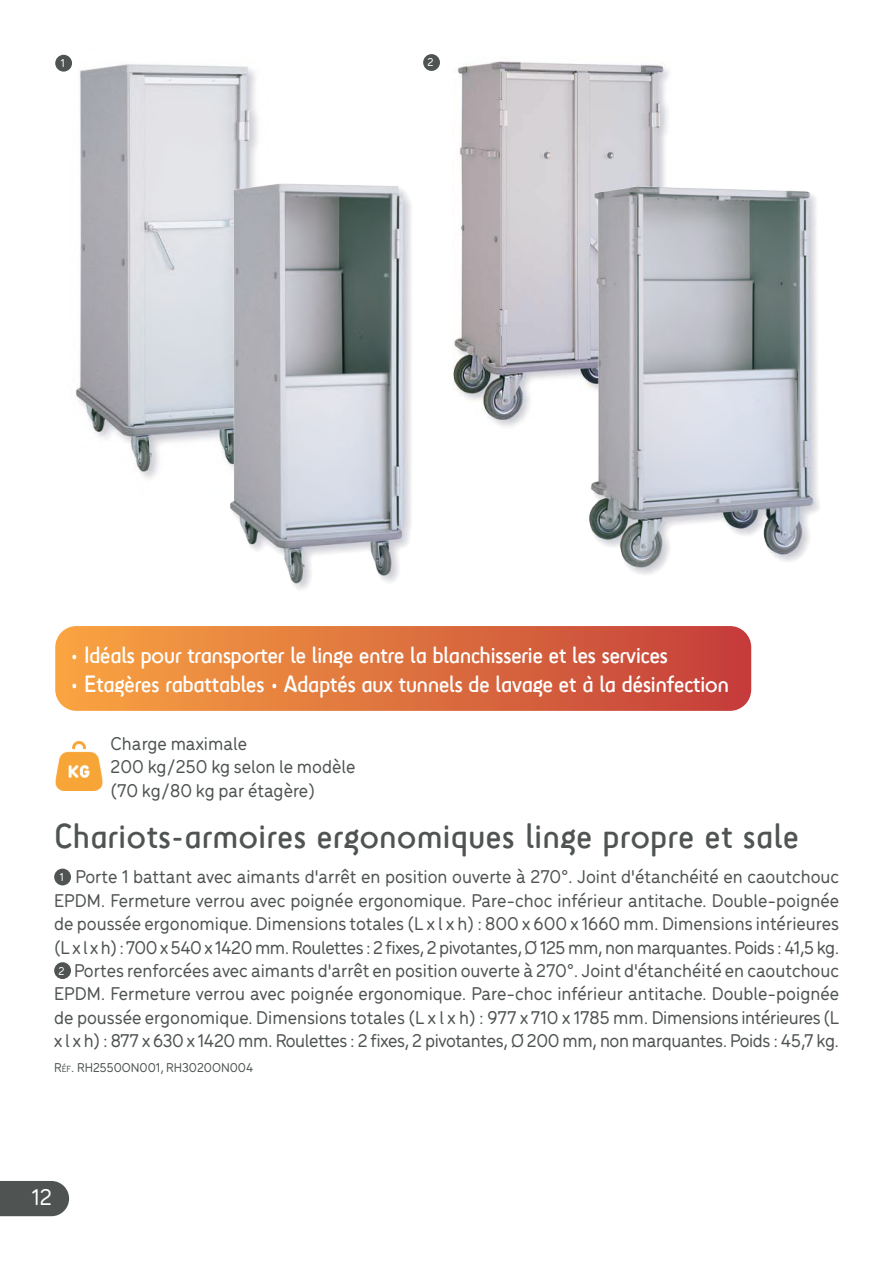
<style>
.page{position:relative;width:893px;height:1263px;background:#fff}
.page>*{position:absolute;margin:0;border:0;box-sizing:border-box;transform-origin:0 0}
.t1{font:36px "Sci Fly Sans";color:#4f5453}
.t2{font:24px "Sci Fly Sans";letter-spacing:-.03em;color:#fff}
.t3{font:500 24px "Menco";color:#fff}
.t4{font:500 19.5px/23.4px "Menco";letter-spacing:-.02em;color:#4f5453;text-align:justify}
.t5{font:500 19.5px/23.4px "Menco";color:#4f5453}
.t6{font:500 13.5px "Menco";color:#4f5453}
.t7{font:500 12px "Menco";color:#fff}
.s1{font-size:12px;color:#fff}
.s2{font-size:9.45px}
</style>
<div class="page">
<img style="left:55px;top:54px;width:203px;height:425px">
<img style="left:423px;top:54px;width:246px;height:372px">
<img style="left:206px;top:162px;width:234px;height:428px">
<img style="left:564px;top:162px;width:256px;height:413px">
<div style="left:54px;top:868px;width:17px;height:17px;background:#4f5453;border-radius:50%"></div>
<div style="left:54px;top:962px;width:17px;height:17px;background:#4f5453;border-radius:50%"></div>
<div style="left:55px;top:626px;width:696px;height:85px;background:linear-gradient(to right,#f8a542,#c43d3b);border-radius:21px"></div>
<img style="left:55px;top:741px;width:48px;height:50px">
<div style="left:55px;top:55px;width:17px;height:17px;background:#4f5453;border-radius:50%"></div>
<div style="left:423px;top:54px;width:17px;height:17px;background:#4f5453;border-radius:50%"></div>
<div style="left:0;top:1181px;width:69px;height:35px;background:#4f5453"></div>
<p class="t7" style="left:61px;top:55px;width:5px">1</p>
<p class="t7" style="left:428px;top:54px;width:8px">2</p>
<p class="t2" style="left:70px;top:641px;width:600px">• Idéals pour transporter le linge entre la blanchisserie et les services</p>
<p class="t2" style="left:70px;top:670px;width:660px">• Etagères rabattables • Adaptés aux tunnels de lavage et à la désinfection</p>
<p class="t5" style="left:111px;top:731px;width:246px">Charge maximale<br>200 kg/250 kg selon le modèle (70 kg/80 kg par étagère)</p>
<h1 class="t1" style="left:54px;top:815px;width:747px">Chariots-armoires ergonomiques linge propre et sale</h1>
<p class="t4" style="left:54px;top:864px;width:787px"><span class="s1">1</span> Porte 1 battant avec aimants d'arrêt en position ouverte à 270°. Joint d'étanchéité en caoutchouc EPDM. Fermeture verrou avec poignée ergonomique. Pare-choc inférieur antitache. Double-poignée de poussée ergonomique. Dimensions totales (L x l x h) : 800 x 600 x 1660 mm. Dimensions intérieures (L x l x h) : 700 x 540 x 1420 mm. Roulettes : 2 fixes, 2 pivotantes, Ø 125 mm, non marquantes. Poids : 41,5 kg.<br><span class="s1">2</span> Portes renforcées avec aimants d'arrêt en position ouverte à 270°. Joint d'étanchéité en caoutchouc EPDM. Fermeture verrou avec poignée ergonomique. Pare-choc inférieur antitache. Double-poignée de poussée ergonomique. Dimensions totales (L x l x h) : 977 x 710 x 1785 mm. Dimensions intérieures (L x l x h) : 877 x 630 x 1420 mm. Roulettes : 2 fixes, 2 pivotantes, Ø 200 mm, non marquantes. Poids : 45,7 kg.</p>
<p class="t6" style="left:54px;top:1058px;width:201px">R<span class="s2">éf</span>. RH2550ON001, RH3020ON004</p>
<p class="t3" style="left:32px;top:1180px;width:22px">12</p>
</div>
